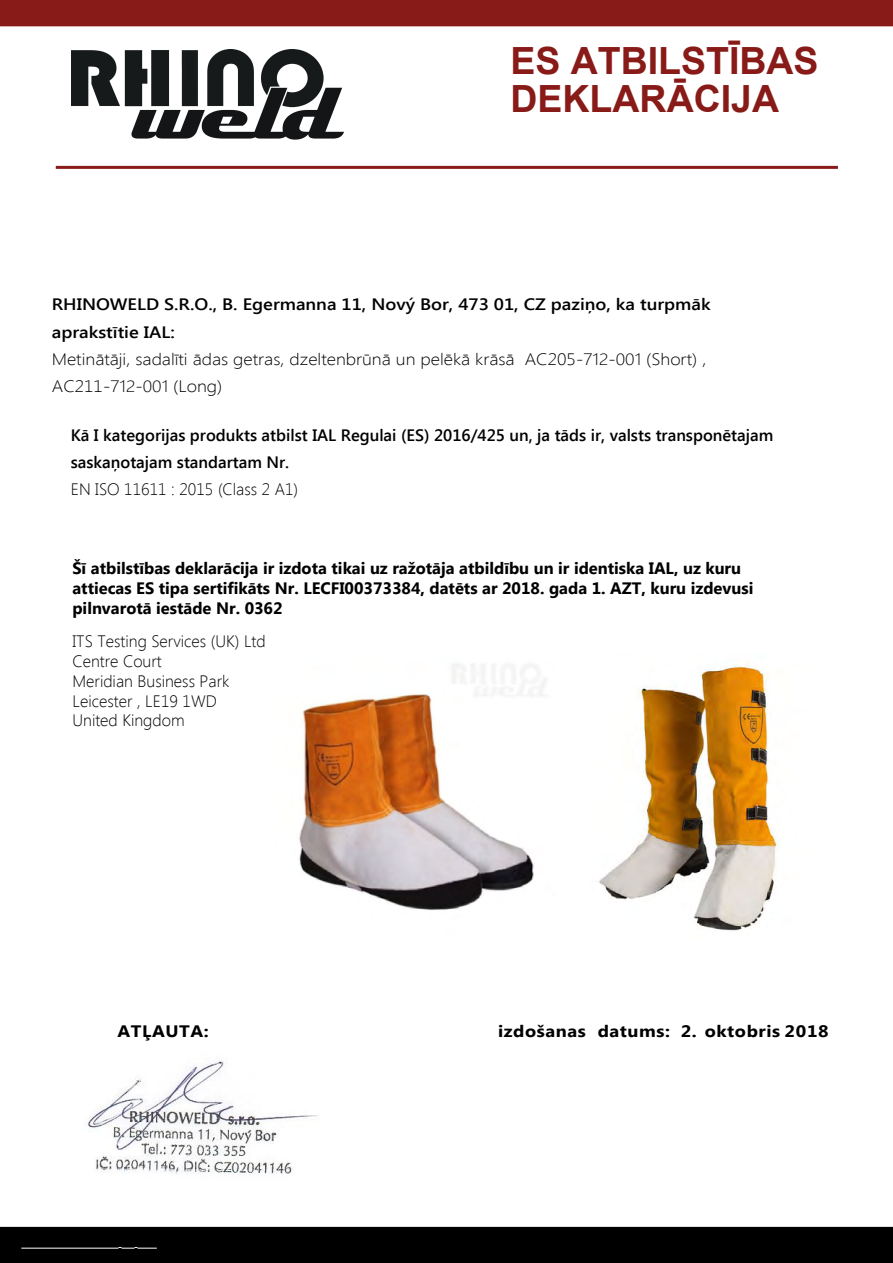
<style>
.page{position:relative;width:893px;height:1263px;background:#fff}
.page>*{position:absolute;margin:0;border:0;box-sizing:border-box;transform-origin:0 0}
.t1{font:700 37.5px/37.8px "Arial";color:#881a18}
.t2{font:700 16.65px "Segoe UI";letter-spacing:.03em;color:#000;scale:1.1 1}
.t3{font:700 16.5px/19.8px "Segoe UI";color:#000}
.t4{font:300 16.5px/27.3px "Segoe UI";color:#000;scale:1.11 1}
.t5{font:300 16.5px/19.8px "Segoe UI";color:#000}
.t6{font:600 16.5px/26.8px "Segoe UI";color:#000}
.s1{font-weight:600}
</style>
<div class="page">
<div style="left:0;top:0;width:893px;height:26px;background:#881a18"></div>
<hr style="left:56px;top:166px;width:782px;height:3px;background:#881a18">
<div style="left:0;top:1227px;width:893px;height:36px;background:#000"></div>
<img style="left:299px;top:663px;width:247px;height:247px">
<img style="left:599px;top:661px;width:180px;height:270px">
<img style="left:71px;top:50px;width:273px;height:90px">
<img style="left:88px;top:1060px;width:230px;height:114px">
<h1 class="t1" style="left:510px;top:42px;width:309px">ES ATBILSTĪBAS<br>DEKLARĀCIJA</h1>
<p class="t4" style="left:52px;top:290px;width:595px"><span class="s1">RHINOWELD S.R.O., B. Egermanna 11, Nový Bor, 473 01, CZ paziņo, ka turpmāk aprakstītie IAL</span><span class="s1">:<br></span>Metinātāji, sadalīti ādas getras, dzeltenbrūnā un pelēkā krāsā AC205-712-001 (Short) , AC211-712-001 (Long)</p>
<p class="t6" style="left:71px;top:421px;width:704px">Kā I kategorijas produkts atbilst IAL Regulai (ES) 2016/425 un, ja tāds ir, valsts transponētajam saskaņotajam standartam Nr.</p>
<p class="t5" style="left:71px;top:479px;width:229px">EN ISO 11611 : 2015 (Class 2 A1)</p>
<p class="t3" style="left:72px;top:557px;width:682px">Šī atbilstības deklarācija ir izdota tikai uz ražotāja atbildību un ir identiska IAL, uz kuru attiecas ES tipa sertifikāts Nr. LECFI00373384, datēts ar 2018. gada 1. AZT, kuru izdevusi pilnvarotā iestāde Nr. 0362</p>
<p class="t5" style="left:73px;top:631px;width:195px">ITS Testing Services (UK) Ltd<br>Centre Court<br>Meridian Business Park<br>Leicester , LE19 1WD<br>United Kingdom</p>
<p class="t2" style="left:117px;top:1019px;width:85px">ATĻAUTA:</p>
<p class="t2" style="left:498px;top:1019px;width:302px">izdošanas datums: 2. oktobris 2018</p>
</div>
